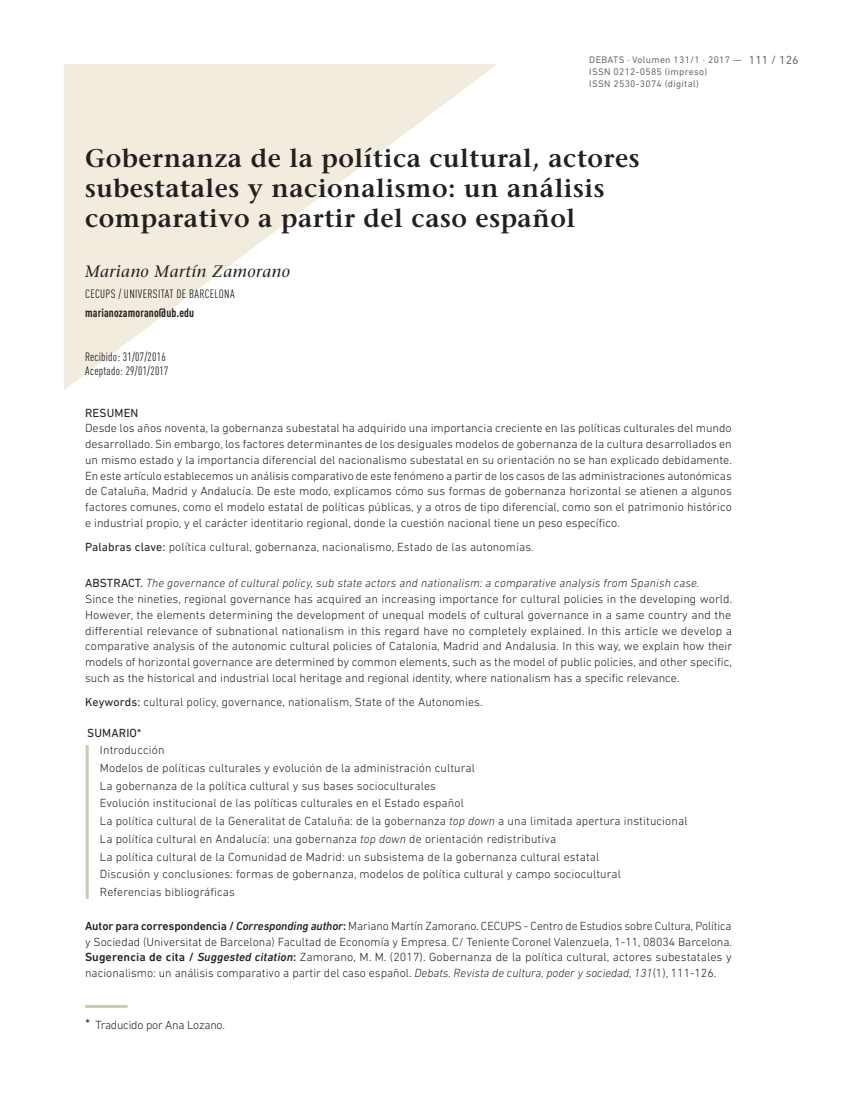
<style>
.page{position:relative;width:851px;height:1106px;background:#fff}
.page>*{position:absolute;margin:0;border:0;box-sizing:border-box;transform-origin:0 0}
.t1{font:600 25.5px/30px "Stone Serif";letter-spacing:.02em;color:#231f20}
.t2{font:italic 16.5px "Stone Serif";letter-spacing:.03em;color:#231f20}
.t3{font:300 12px/15.8px "DIN Next LT Pro";letter-spacing:.005em;color:#231f20;text-align:justify}
.t4{font:condensed 12px/14.4px "DIN Pro";letter-spacing:.02em;color:#231f20}
.t5{font:300 12px "DIN Next LT Pro";letter-spacing:-.02em;color:#231f20}
.t6{font:700 condensed 12px "DIN Pro";letter-spacing:.01em;color:#231f20}
.t7{font:12px "DIN Next LT Pro";letter-spacing:.01em;color:#231f20}
.t8{font:9.75px/11.7px "DIN Next LT Pro";letter-spacing:.03em;color:#6d6f71}
.s1{font-size:12px}
.s2{font-weight:400}
.s3{font-style:italic}
.s4{font-weight:500}
.s5{font-weight:500;font-style:italic}
.s6{font-size:15px}
</style>
<div class="page">
<svg style="left:64px;top:64px;width:433px;height:326px;fill:#f1ecde"></svg>
<hr style="left:86px;top:745px;width:3px;height:154px;background:#d0cbae">
<hr style="left:85px;top:1004px;width:43px;height:3px;background:#d0cbae">
<p class="t8" style="left:589px;top:54px;width:211px">DEBATS · Volumen 131/1 · 2017 — <span class="s1">111 / 126<br></span>ISSN 0212‑0585 (impreso)<br>ISSN 2530‑3074 (digital)</p>
<h1 class="t1" style="left:85px;top:144px;width:556px">Gobernanza de la política cultural, actores subestatales y nacionalismo: un análisis comparativo a partir del caso español</h1>
<h2 class="t2" style="left:85px;top:262px;width:206px">Mariano Martín Zamorano</h2>
<p class="t4" style="left:85px;top:285px;width:151px">CECUPS / UNIVERSITAT DE BARCELONA</p>
<p class="t6" style="left:85px;top:304px;width:111px">marianozamorano@ub.edu</p>
<p class="t4" style="left:85px;top:348px;width:85px">RECIBIDO: 31/07/2016<br>ACEPTADO: 29/01/2017</p>
<p class="t7" style="left:85px;top:405px;width:55px">RESUMEN</p>
<p class="t3" style="left:85px;top:420px;width:648px">Desde los años noventa, la gobernanza subestatal ha adquirido una importancia creciente en las políticas culturales del mundo desarrollado. Sin embargo, los factores determinantes de los desiguales modelos de gobernanza de la cultura desarrollados en un mismo estado y la importancia diferencial del nacionalismo subestatal en su orientación no se han explicado debidamente.<br>En este artículo establecemos un análisis comparativo de este fenómeno a partir de los casos de las administraciones autonómicas de Cataluña, Madrid y Andalucía. De este modo, explicamos cómo sus formas de gobernanza horizontal se atienen a algunos factores comunes, como el modelo estatal de políticas públicas, y a otros de tipo diferencial, como son el patrimonio histórico e industrial propio, y el carácter identitario regional, donde la cuestión nacional tiene un peso específico.</p>
<p class="t3" style="left:85px;top:539px;width:450px"><span class="s2">Palabras clave:</span> política cultural, gobernanza, nacionalismo, Estado de las autonomías.</p>
<p class="t3" style="left:85px;top:575px;width:648px;text-align:left"><span class="s2">ABSTRACT.</span> <span class="s3">The governance of cultural policy, sub state actors and nationalism: a comparative analysis from Spanish case.<br></span>Since the nineties, regional governance has acquired an increasing importance for cultural policies in the developing world.<br>However, the elements determining the development of unequal models of cultural governance in a same country and the differential relevance of subnational nationalism in this regard have no completely explained. In this article we develop a comparative analysis of the autonomic cultural policies of Catalonia, Madrid and Andalusia. In this way, we explain how their models of horizontal governance are determined by common elements, such as the model of public policies, and other specific, such as the historical and industrial local heritage and regional identity, where nationalism has a specific relevance.</p>
<p class="t3" style="left:85px;top:694px;width:399px"><span class="s2">Keywords:</span> cultural policy, governance, nationalism, State of the Autonomies.</p>
<p class="t7" style="left:87px;top:726px;width:16px">Sumar</p>
<p class="t7" style="left:126px;top:726px;width:16px">iO*</p>
<p class="t3" style="left:100px;top:741px;width:589px;line-height:17.7px;text-align:left">Introducción<br>Modelos de políticas culturales y evolución de la administración cultural<br>La gobernanza de la política cultural y sus bases socioculturales<br>Evolución institucional de las políticas culturales en el Estado español<br>La política cultural de la Generalitat de Cataluña: de la gobernanza <span class="s3">top down</span> a una limitada apertura institucional La política cultural en Andalucía: una gobernanza <span class="s3">top down</span> de orientación redistributiva<br>La política cultural de la Comunidad de Madrid: un subsistema de la gobernanza cultural estatal<br>Discusión y conclusiones: formas de gobernanza, modelos de política cultural y campo sociocultural<br>Referencias bibliográficas</p>
<p class="t3" style="left:85px;top:917px;width:648px"><span class="s4">Autor para correspondencia /</span> <span class="s5">Corresponding author</span><span class="s4">:</span> Mariano Martín Zamorano. CECUPS - Centro de Estudios sobre Cultura, Política y Sociedad (Universitat de Barcelona) Facultad de Economía y Empresa. C/ Teniente Coronel Valenzuela, 1‑11, 08034 Barcelona.<br><span class="s4">Sugerencia de cita /</span> <span class="s5">Suggested citation</span><span class="s4">:</span> Zamorano, M. M. (2017). Gobernanza de la política cultural, actores subestatales y nacionalismo: un análisis comparativo a partir del caso español. <span class="s3">Debats. Revista de cultura, poder y sociedad, 131</span>(1), 111‑126.</p>
<p class="t5" style="left:85px;top:1018px;width:141px"><span class="s6">*</span> Traducido por Ana Lozano.</p>
</div>
